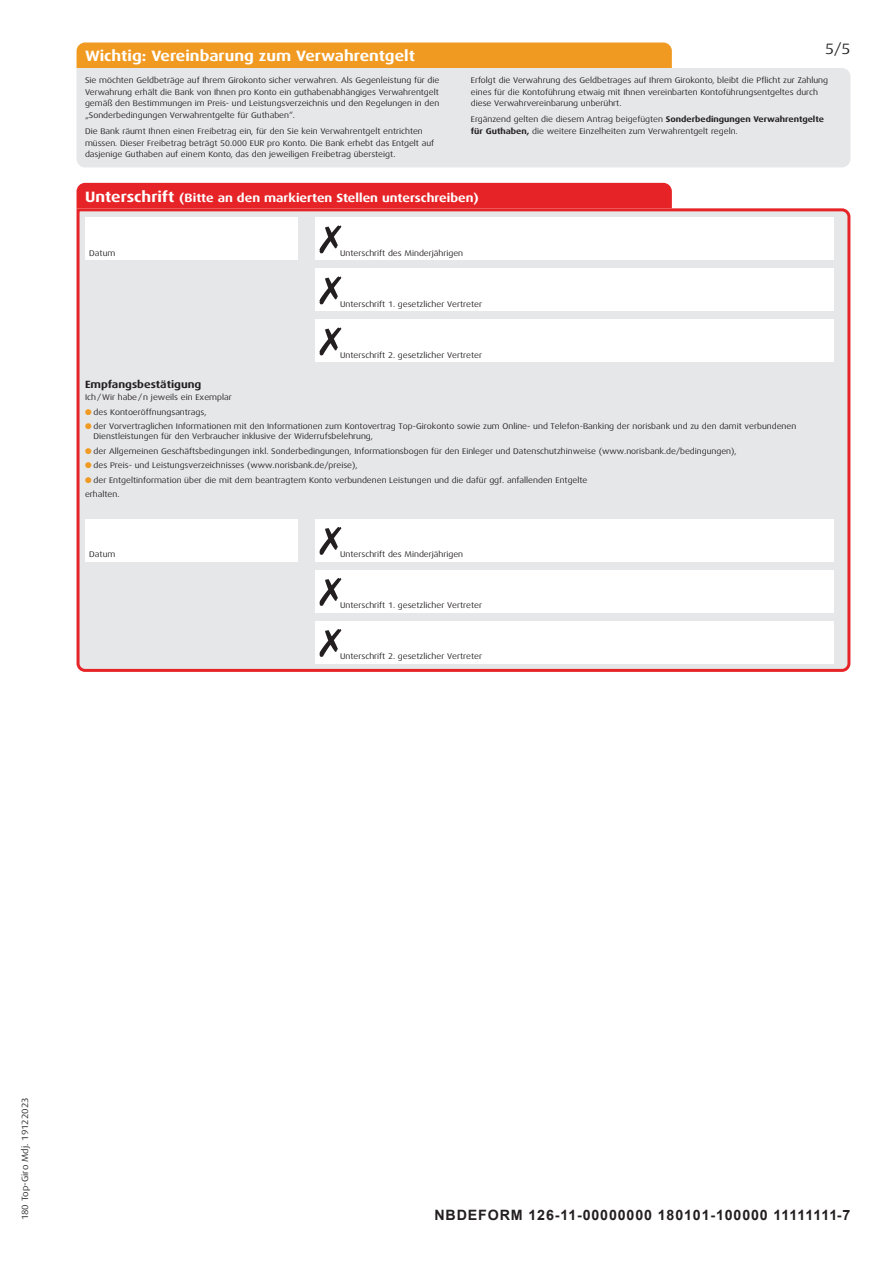
<style>
.page{position:relative;width:893px;height:1263px;background:#fff}
.page>*{position:absolute;margin:0;border:0;box-sizing:border-box;transform-origin:0 0}
.t1{font:700 15px "Dax Wide";color:#fff}
.t2{font:15px "Dax Wide";color:#231f20}
.t3{font:700 14.25px "Arial";letter-spacing:.06em;color:#231f20}
.t4{font:700 12px "Dax Wide";color:#fff}
.t5{font:700 10.5px "Dax Wide";color:#231f20}
.t6{font:9px "Dax Wide";color:#231f20}
.t7{font:8.25px/11.7px "Dax Wide";color:#231f20}
.s1{font-weight:700}
.s2{font-size:15px}
.s3{color:#f19a21}
</style>
<div class="page">
<div style="left:77px;top:43px;width:595px;height:25px;background:#f19a21"></div>
<div style="left:77px;top:68px;width:773px;height:99px;background:#e6e7e9"></div>
<div style="left:77px;top:183px;width:595px;height:24px;background:#e62427"></div>
<div style="left:76px;top:207px;width:775px;height:465px;background:#e6e7e9"></div>
<div style="left:85px;top:217px;width:213px;height:43px;background:#fff"></div>
<div style="left:85px;top:519px;width:213px;height:42px;background:#fff"></div>
<div style="left:315px;top:217px;width:518px;height:43px;background:#fff"></div>
<div style="left:315px;top:519px;width:518px;height:42px;background:#fff"></div>
<svg style="left:319px;top:225px;width:22px;height:28px"></svg>
<svg style="left:319px;top:527px;width:22px;height:28px"></svg>
<div style="left:315px;top:268px;width:518px;height:43px;background:#fff"></div>
<div style="left:315px;top:570px;width:518px;height:42px;background:#fff"></div>
<svg style="left:319px;top:276px;width:22px;height:28px"></svg>
<svg style="left:319px;top:578px;width:22px;height:28px"></svg>
<div style="left:315px;top:319px;width:518px;height:43px;background:#fff"></div>
<div style="left:315px;top:621px;width:518px;height:42px;background:#fff"></div>
<svg style="left:319px;top:327px;width:22px;height:28px"></svg>
<svg style="left:319px;top:629px;width:22px;height:28px"></svg>
<h1 class="t1" style="left:85px;top:47px;width:331px">Wichtig: Vereinbarung zum Verwahrentgelt</h1>
<p class="t7" style="left:85px;top:74px;width:356px;text-align:justify">Sie möchten Geldbeträge auf Ihrem Girokonto sicher verwahren. Als Gegenleistung für die Verwahrung erhält die Bank von Ihnen pro Konto ein guthabenabhängiges Verwahrentgelt gemäß den Bestimmungen im Preis- und Leistungsverzeichnis und den Regelungen in den „Sonderbedingungen Verwahrentgelte für Guthaben“.</p>
<p class="t7" style="left:85px;top:125px;width:351px">Die Bank räumt Ihnen einen Freibetrag ein, für den Sie kein Verwahrentgelt entrichten müssen. Dieser Freibetrag beträgt 50.000 EUR pro Konto. Die Bank erhebt das Entgelt auf dasjenige Guthaben auf einem Konto, das den jeweiligen Freibetrag übersteigt.</p>
<h1 class="t2" style="left:825px;top:41px;width:27px">5/5</h1>
<p class="t7" style="left:471px;top:74px;width:359px">Erfolgt die Verwahrung des Geldbetrages auf Ihrem Girokonto, bleibt die Pflicht zur Zahlung eines für die Kontoführung etwaig mit Ihnen vereinbarten Kontoführungsentgeltes durch diese Verwahrvereinbarung unberührt.</p>
<p class="t7" style="left:471px;top:114px;width:355px">Ergänzend gelten die diesem Antrag beigefügten <span class="s1">Sonderbedingungen Verwahrentgelte für Guthaben,</span> die weitere Einzelheiten zum Verwahrentgelt regeln.</p>
<h3 class="t4" style="left:85px;top:191px;width:395px"><span class="s2">Unterschrift</span> (Bitte an den markierten Stellen unterschreiben)</h3>
<p class="t7" style="left:89px;top:247px;width:28px">Datum</p>
<p class="t7" style="left:340px;top:247px;width:125px">Unterschrift des Minderjährigen</p>
<p class="t7" style="left:340px;top:298px;width:143px">Unterschrift 1. gesetzlicher Vertreter</p>
<p class="t7" style="left:340px;top:349px;width:143px">Unterschrift 2. gesetzlicher Vertreter</p>
<p class="t5" style="left:85px;top:378px;width:118px">Empfangsbestätigung</p>
<p class="t7" style="left:85px;top:391px;width:148px">Ich/Wir habe/n jeweils ein Exemplar</p>
<p class="t7" style="left:85px;top:406px;width:123px"><span class="s3">●</span> des Kontoeröffnungsantrags,</p>
<p class="t7" style="left:94px;top:421px;width:704px;line-height:10.2px;text-indent:-9px"><span class="s3">●</span> der Vorvertraglichen Informationen mit den Informationen zum Kontovertrag Top-Girokonto sowie zum Online- und Telefon-Banking der norisbank und zu den damit verbundenen<br>Dienstleistungen für den Verbraucher inklusive der Widerrufsbelehrung,</p>
<p class="t7" style="left:85px;top:445px;width:653px"><span class="s3">●</span> der Allgemeinen Geschäftsbedingungen inkl. Sonderbedingungen, Informationsbogen für den Einleger und Datenschutzhinweise (www.norisbank.de/bedingungen),</p>
<p class="t7" style="left:85px;top:460px;width:274px"><span class="s3">●</span> des Preis- und Leistungsverzeichnisses (www.norisbank.de/preise),</p>
<p class="t7" style="left:85px;top:473px;width:504px;line-height:14.4px"><span class="s3">●</span> der Entgeltinformation über die mit dem beantragtem Konto verbundenen Leistungen und die dafür ggf. anfallenden Entgelte erhalten.</p>
<p class="t7" style="left:89px;top:548px;width:28px">Datum</p>
<p class="t7" style="left:340px;top:548px;width:125px">Unterschrift des Minderjährigen</p>
<p class="t7" style="left:340px;top:599px;width:143px">Unterschrift 1. gesetzlicher Vertreter</p>
<p class="t7" style="left:340px;top:650px;width:143px">Unterschrift 2. gesetzlicher Vertreter</p>
<p class="t6" style="left:20px;top:1220px;width:124px;rotate:-90deg">180 Top-Giro Mdj. 19122023</p>
<h2 class="t3" style="left:434px;top:1206px;width:417px">NBDEFORM 126-11-00000000 180101-100000 11111111-7</h2>
</div>
